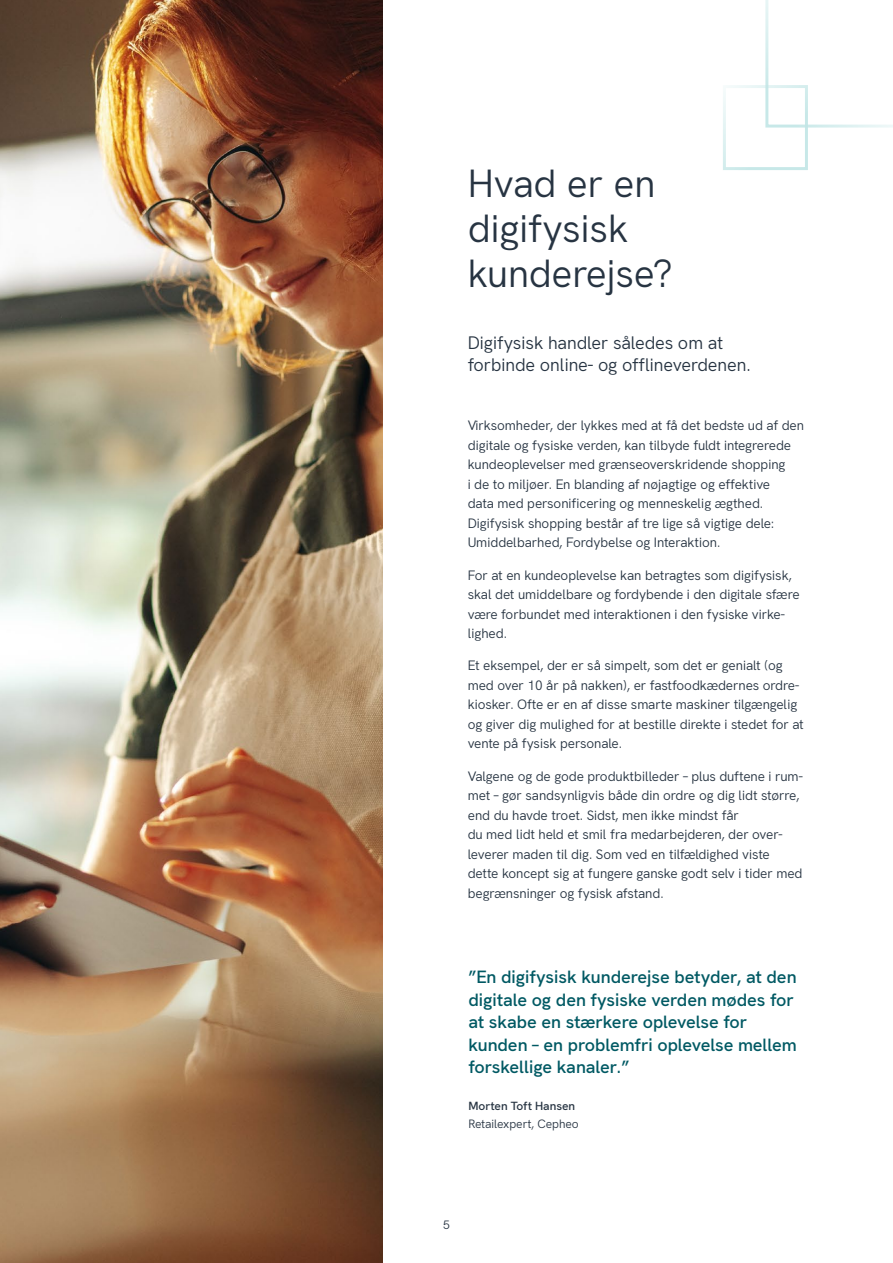
<style>
.page{position:relative;width:893px;height:1263px;background:#fff}
.page>*{position:absolute;margin:0;border:0;box-sizing:border-box;transform-origin:0 0}
.t1{font:39px/45px "Hanken Grotesk";color:#273442}
.t2{font:600 18px/22.5px "Hanken Grotesk";letter-spacing:-.005em;color:#005963}
.t3{font:18px/22.5px "Hanken Grotesk";letter-spacing:-.005em;color:#273442}
.t4{font:13.5px/19.5px "Hanken Grotesk";letter-spacing:-.01em;color:#273442}
.t5{font:12px "Hanken Grotesk";color:#273442}
.t6{font:600 12px "Hanken Grotesk";color:#273442}
</style>
<div class="page">
<img style="left:0;top:0;width:383px;height:1263px">
<svg style="left:765px;top:0;width:128px;height:128px"></svg>
<div style="left:723px;top:85px;width:85px;height:85px;border:3px solid #c2e6e6"></div>
<h1 class="t1" style="left:468px;top:158px;width:207px">Hvad er en digifysisk kunderejse?</h1>
<h2 class="t3" style="left:468px;top:330px;width:285px">Digifysisk handler således om at forbinde online- og offlineverdenen.</h2>
<p class="t4" style="left:468px;top:415px;width:338px">Virksomheder, der lykkes med at få det bedste ud af den digitale og fysiske verden, kan tilbyde fuldt integrerede kundeoplevelser med grænseoverskridende shopping<br>i de to miljøer. En blanding af nøjagtige og effektive<br>data med personificering og menneskelig ægthed.<br>Digifysisk shopping består af tre lige så vigtige dele:<br>Umiddelbarhed, Fordybelse og Interaktion.</p>
<p class="t4" style="left:468px;top:564px;width:333px">For at en kundeoplevelse kan betragtes som digifysisk, skal det umiddelbare og fordybende i den digitale sfære være forbundet med interaktionen i den fysiske virke&shy;lighed.</p>
<p class="t4" style="left:468px;top:655px;width:338px">Et eksempel, der er så simpelt, som det er genialt (og med over 10 år på nakken), er fastfoodkædernes ordre&shy;kiosker. Ofte er en af disse smarte maskiner tilgængelig og giver dig mulighed for at bestille direkte i stedet for at vente på fysisk personale.</p>
<p class="t4" style="left:468px;top:765px;width:337px">Valgene og de gode produktbilleder – plus duftene i rum&shy;met – gør sandsynligvis både din ordre og dig lidt større, end du havde troet. Sidst, men ikke mindst får<br>du med lidt held et smil fra medarbejderen, der over&shy;leverer maden til dig. Som ved en tilfældighed viste dette koncept sig at fungere ganske godt selv i tider med begrænsninger og fysisk afstand.</p>
<h2 class="t2" style="left:468px;top:964px;width:330px">”En digifysisk kunderejse betyder, at den digitale og den fysiske verden mødes for at skabe en stærkere oplevelse for kunden – en problemfri oplevelse mellem forskellige kanaler.”</h2>
<p class="t6" style="left:468px;top:1097px;width:108px">Morten Toft Hansen</p>
<p class="t5" style="left:468px;top:1115px;width:112px">Retailexpert, Cepheo</p>
<p class="t5" style="left:443px;top:1215px;width:8px">5</p>
</div>
